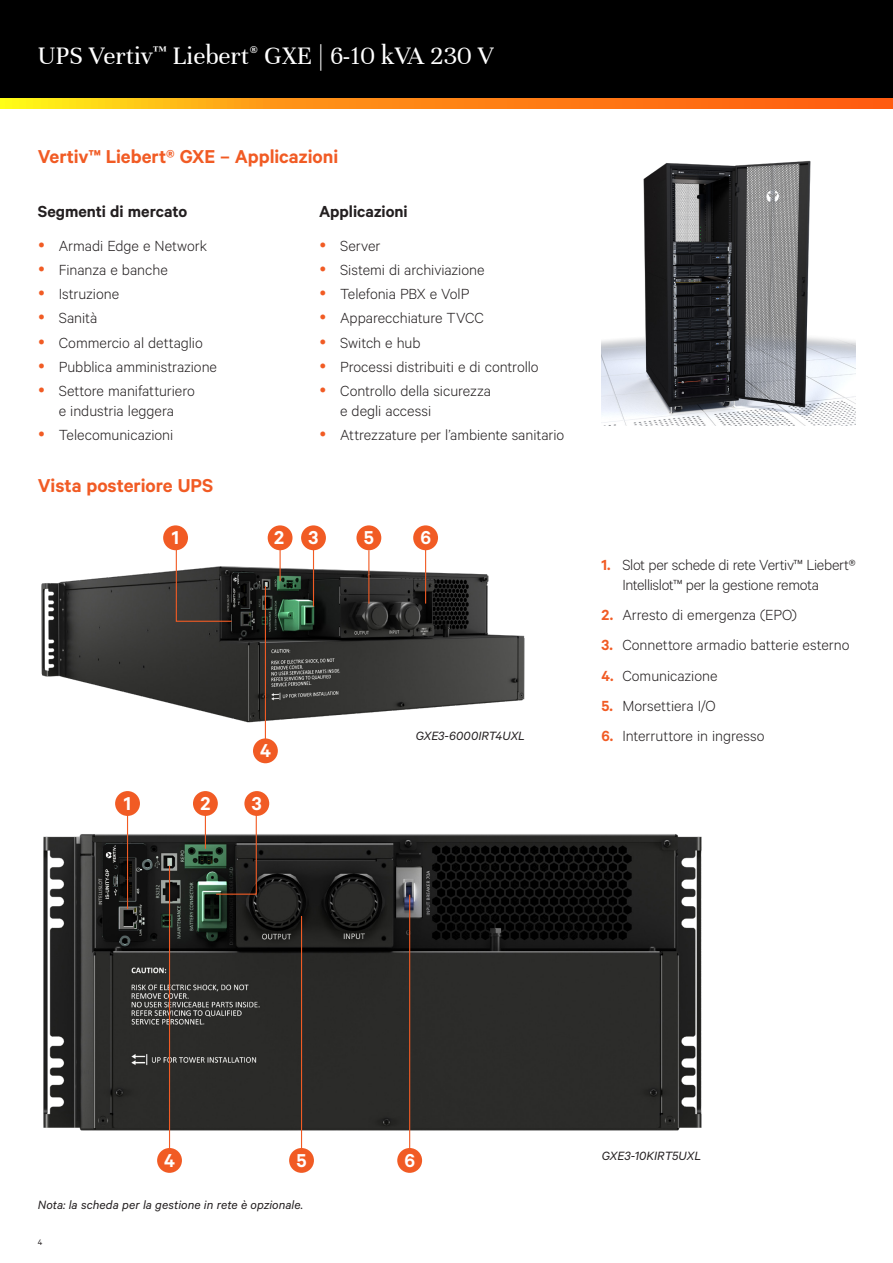
<style>
.page{position:relative;width:893px;height:1263px;background:#fff}
.page>*{position:absolute;margin:0;border:0;box-sizing:border-box;transform-origin:0 0}
.t1{font:27px "Unna";color:#fff}
.Vertiv_Orange_Main_H{font:600 21px "Calibre";letter-spacing:-.005em;color:#f15b24}
.Vertiv_Orange_Main_H-2{font:600 21px "Calibre";color:#fff}
.Vertiv_Heading{font:600 18px "Calibre";letter-spacing:-.005em;color:#231f20}
.t2{font:300 16.5px/19.5px "Calibre";letter-spacing:-.005em;color:#231f20}
.Vertiv_Caption{font:italic 13.5px "Calibre";letter-spacing:.005em;color:#231f20}
.t3{font:9px "Calibre";color:#231f20}
.s1{font-weight:600;color:#f15b24}
</style>
<div class="page">
<div style="left:0;top:0;width:893px;height:108px;background:#000"></div>
<svg style="left:0;top:98px;width:893px;height:11px;background:#ff9014"></svg>
<img style="left:43px;top:832px;width:659px;height:307px">
<img style="left:41px;top:559px;width:484px;height:165px">
<hr style="left:280px;top:529px;width:1px;height:52px;background:#f15b24">
<hr style="left:313px;top:534px;width:1px;height:72px;background:#f15b24">
<hr style="left:127px;top:810px;width:1px;height:99px;background:#f15b24">
<hr style="left:205px;top:800px;width:1px;height:49px;background:#f15b24">
<hr style="left:265px;top:586px;width:1px;height:168px;background:#f15b24">
<hr style="left:169px;top:866px;width:1px;height:286px;background:#f15b24">
<hr style="left:368px;top:550px;width:1px;height:53px;background:#f15b24">
<hr style="left:301px;top:916px;width:1px;height:236px;background:#f15b24">
<hr style="left:425px;top:546px;width:1px;height:57px;background:#f15b24">
<hr style="left:409px;top:895px;width:1px;height:257px;background:#f15b24">
<svg style="left:175px;top:545px;width:58px;height:77px"></svg>
<svg style="left:215px;top:809px;width:42px;height:86px"></svg>
<div style="left:268px;top:525px;width:25px;height:25px;background:#f15b24;border-radius:50%"></div>
<div style="left:193px;top:791px;width:25px;height:25px;background:#f15b24;border-radius:50%"></div>
<div style="left:253px;top:738px;width:25px;height:25px;background:#f15b24;border-radius:50%"></div>
<div style="left:157px;top:1148px;width:25px;height:25px;background:#f15b24;border-radius:50%"></div>
<div style="left:356px;top:525px;width:25px;height:25px;background:#f15b24;border-radius:50%"></div>
<div style="left:289px;top:1148px;width:25px;height:25px;background:#f15b24;border-radius:50%"></div>
<div style="left:413px;top:525px;width:25px;height:25px;background:#f15b24;border-radius:50%"></div>
<div style="left:397px;top:1148px;width:25px;height:25px;background:#f15b24;border-radius:50%"></div>
<div style="left:301px;top:525px;width:25px;height:25px;background:#f15b24;border-radius:50%"></div>
<div style="left:244px;top:791px;width:25px;height:25px;background:#f15b24;border-radius:50%"></div>
<div style="left:163px;top:525px;width:25px;height:25px;background:#f15b24;border-radius:50%"></div>
<div style="left:115px;top:791px;width:25px;height:25px;background:#f15b24;border-radius:50%"></div>
<img style="left:601px;top:160px;width:255px;height:266px">
<h1 class="t1" style="left:38px;top:40px;width:457px">UPS Vertiv<sup>™</sup> Liebert<sup>®</sup> GXE | 6-10 kVA 230 V</h1>
<p class="Vertiv_Orange_Main_H" style="left:38px;top:144px;width:302px">Vertiv™ Liebert® GXE – Applicazioni</p>
<p class="Vertiv_Heading" style="left:38px;top:201px;width:151px">Segmenti di mercato</p>
<p class="t2" style="left:59px;top:235px;width:150px">Armadi Edge e Network</p>
<p class="t2" style="left:59px;top:259px;width:111px">Finanza e banche</p>
<p class="t2" style="left:59px;top:284px;width:62px">Istruzione</p>
<p class="t2" style="left:59px;top:308px;width:40px">Sanità</p>
<p class="t2" style="left:59px;top:332px;width:145px">Commercio al dettaglio</p>
<p class="t2" style="left:59px;top:356px;width:160px">Pubblica amministrazione</p>
<p class="t2" style="left:59px;top:380px;width:138px">Settore manifatturiero e industria leggera</p>
<p class="t2" style="left:59px;top:424px;width:116px">Telecomunicazioni</p>
<p class="Vertiv_Orange_Main_H" style="left:38px;top:473px;width:177px">Vista posteriore UPS</p>
<p class="Vertiv_Orange_Main_H-2" style="left:172px;top:525px;width:9px">1</p>
<p class="Vertiv_Heading" style="left:319px;top:201px;width:90px">Applicazioni</p>
<p class="t2" style="left:340px;top:235px;width:42px">Server</p>
<p class="t2" style="left:340px;top:259px;width:146px">Sistemi di archiviazione</p>
<p class="t2" style="left:340px;top:284px;width:131px">Telefonia PBX e VolP</p>
<p class="t2" style="left:340px;top:308px;width:145px">Apparecchiature TVCC</p>
<p class="t2" style="left:340px;top:332px;width:82px">Switch e hub</p>
<p class="t2" style="left:340px;top:356px;width:200px">Processi distribuiti e di controllo</p>
<p class="t2" style="left:340px;top:381px;width:152px">Controllo della sicurezza e degli accessi</p>
<p class="t2" style="left:340px;top:425px;width:226px">Attrezzature per l’ambiente sanitario</p>
<p class="Vertiv_Orange_Main_H-2" style="left:274px;top:525px;width:12px">2</p>
<p class="Vertiv_Orange_Main_H-2" style="left:309px;top:525px;width:11px">3</p>
<p class="Vertiv_Orange_Main_H-2" style="left:364px;top:525px;width:12px">5</p>
<p class="Vertiv_Orange_Main_H-2" style="left:420px;top:525px;width:12px">6</p>
<p class="Vertiv_Orange_Main_H-2" style="left:124px;top:791px;width:9px">1</p>
<p class="Vertiv_Orange_Main_H-2" style="left:200px;top:791px;width:12px">2</p>
<p class="Vertiv_Orange_Main_H-2" style="left:260px;top:738px;width:12px">4</p>
<p class="Vertiv_Orange_Main_H-2" style="left:252px;top:791px;width:11px">3</p>
<p class="Vertiv_Caption" style="left:416px;top:728px;width:111px">GXE3-6000IRT4UXL</p>
<p class="t2" style="left:622px;top:554px;width:235px;text-indent:-21px"><span class="s1">1.</span> Slot per schede di rete Vertiv™ Liebert®<br>Intellislot™ per la gestione remota</p>
<p class="t2" style="left:601px;top:604px;width:197px"><span class="s1">2.</span> Arresto di emergenza (EPO)</p>
<p class="t2" style="left:601px;top:635px;width:250px"><span class="s1">3.</span> Connettore armadio batterie esterno</p>
<p class="t2" style="left:601px;top:665px;width:118px"><span class="s1">4.</span> Comunicazione</p>
<p class="t2" style="left:601px;top:695px;width:116px"><span class="s1">5.</span> Morsettiera I/O</p>
<p class="t2" style="left:601px;top:726px;width:165px"><span class="s1">6.</span> Interruttore in ingresso</p>
<p class="Vertiv_Orange_Main_H-2" style="left:164px;top:1148px;width:12px">4</p>
<p class="Vertiv_Orange_Main_H-2" style="left:297px;top:1148px;width:12px">5</p>
<p class="Vertiv_Caption" style="left:38px;top:1197px;width:267px">Nota: la scheda per la gestione in rete è opzionale.</p>
<p class="t3" style="left:38px;top:1236px;width:6px">4</p>
<p class="Vertiv_Orange_Main_H-2" style="left:404px;top:1148px;width:12px">6</p>
<p class="Vertiv_Caption" style="left:602px;top:1148px;width:101px">GXE3-10KIRT5UXL</p>
</div>
